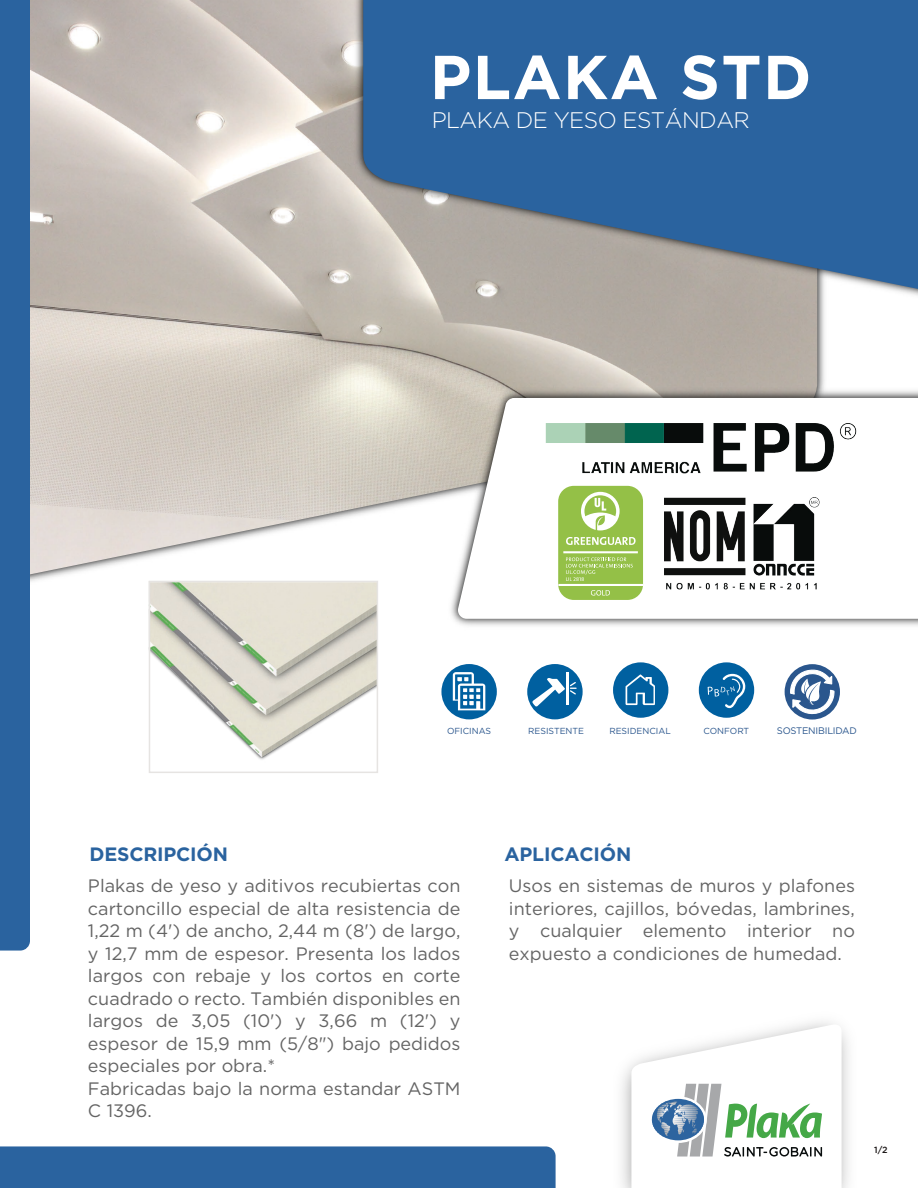
<style>
.page{position:relative;width:918px;height:1188px;background:#fff}
.page>*{position:absolute;margin:0;border:0;box-sizing:border-box;transform-origin:0 0}
.t1{font:700 61.8px "Gotham";letter-spacing:.025em;color:#fff}
.t2{font:300 22.5px "Gotham";letter-spacing:-.025em;color:#fff}
.t3{font:700 19.35px "Gotham";letter-spacing:-.01em;color:#2a639f}
.t4{font:18px/22.5px "Gotham";color:#646464}
.t5{font:9.45px "Gotham";letter-spacing:-.02em;color:#2a568d}
.t6{font:500 9px "Gotham";color:#1a1515}
.t7{font:8.7px "Gotham";color:#2a568d}
</style>
<div class="page">
<img style="left:30px;top:0;width:374px;height:580px">
<img style="left:309px;top:0;width:609px;height:345px">
<img style="left:152px;top:584px;width:223px;height:176px">
<div style="left:149px;top:581px;width:229px;height:192px;border:2px solid #e6e4e2"></div>
<svg style="left:363px;top:0;width:555px;height:291px;background:#4571a0"></svg>
<div style="left:0;top:0;width:30px;height:951px;background:#2a639f"></div>
<div style="left:0;top:1146px;width:556px;height:42px;background:#2a639f"></div>
<svg style="left:631px;top:1023px;width:211px;height:165px"></svg>
<img style="left:404px;top:344px;width:514px;height:329px">
<svg style="left:457px;top:398px;width:461px;height:221px"></svg>
<div style="left:527px;top:664px;width:56px;height:55px;background:#0060a0;border-radius:50%"></div>
<hr style="left:566px;top:673px;width:3px;height:32px;background:#fff">
<svg style="left:532px;top:678px;width:45px;height:29px"></svg>
<div style="left:441px;top:664px;width:56px;height:55px;background:#0060a0;border-radius:50%"></div>
<svg style="left:453px;top:672px;width:32px;height:38px"></svg>
<div style="left:613px;top:662px;width:55px;height:56px;background:#0060a0;border-radius:50%"></div>
<svg style="left:626px;top:674px;width:29px;height:31px"></svg>
<div style="left:699px;top:662px;width:55px;height:56px;background:#0060a0;border-radius:50%"></div>
<svg style="left:708px;top:674px;width:37px;height:34px"></svg>
<img style="left:538px;top:410px;width:326px;height:77px">
<img style="left:665px;top:498px;width:157px;height:94px">
<div style="left:558px;top:486px;width:85px;height:114px;background:#94c047;border-radius:16px"></div>
<hr style="left:558px;top:584px;width:85px;height:2px;background:#fff">
<svg style="left:591px;top:590px;width:19px;height:6px"></svg>
<svg style="left:581px;top:492px;width:39px;height:39px"></svg>
<svg style="left:566px;top:557px;width:67px;height:24px"></svg>
<hr style="left:563px;top:551px;width:75px;height:2px;background:#fff">
<svg style="left:566px;top:537px;width:70px;height:8px"></svg>
<div style="left:785px;top:664px;width:55px;height:56px;background:#2a568d;border-radius:50%"></div>
<svg style="left:789px;top:669px;width:46px;height:46px"></svg>
<h1 class="t1" style="left:430px;top:36px;width:383px">PLAKA STD</h1>
<p class="t2" style="left:432px;top:106px;width:320px">PLAKA DE YESO ESTÁNDAR</p>
<p class="t7" style="left:447px;top:725px;width:46px">OFICINAS</p>
<p class="t7" style="left:528px;top:725px;width:57px">RESISTENTE</p>
<p class="t7" style="left:609px;top:725px;width:63px">RESIDENCIAL</p>
<p class="t7" style="left:704px;top:725px;width:47px">CONFORT</p>
<p class="t5" style="left:777px;top:725px;width:82px">SOSTENIBILIDAD</p>
<p class="t3" style="left:90px;top:842px;width:140px">DESCRIPCIÓN</p>
<p class="t3" style="left:505px;top:842px;width:128px">APLICACIÓN</p>
<p class="t4" style="left:88px;top:874px;width:374px">Plakas de yeso y aditivos recubiertas con cartoncillo especial de alta resistencia de 1,22 m (4') de ancho, 2,44 m (8') de largo, y 12,7 mm de espesor. Presenta los lados largos con rebaje y los cortos en corte cuadrado o recto. También disponibles en largos de 3,05 (10') y 3,66 m (12') y espesor de 15,9 mm (5/8") bajo pedidos especiales por obra.*<br>Fabricadas bajo la norma estandar ASTM C 1396.</p>
<p class="t4" style="left:509px;top:874px;width:348px;text-align:justify">Usos en sistemas de muros y plafones interiores, cajillos, bóvedas, lambrines, y cualquier elemento interior no expuesto a condiciones de humedad.</p>
<p class="t6" style="left:874px;top:1143px;width:15px">1/2</p>
</div>
